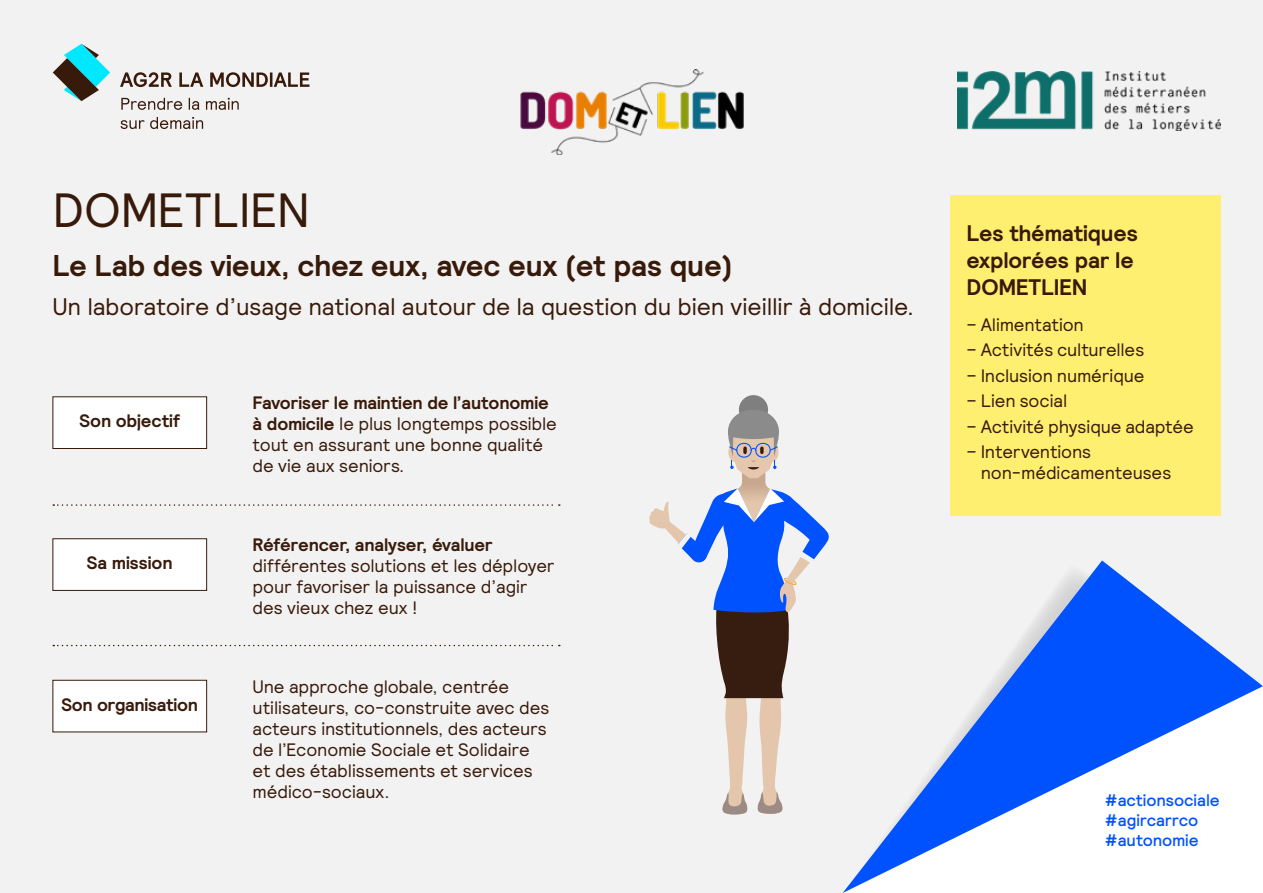
<style>
.page{position:relative;width:1263px;height:893px;background:#f2f2f2}
.page>*{position:absolute;margin:0;border:0;box-sizing:border-box;transform-origin:0 0}
.t1{font:48px "Relative";letter-spacing:-.01em;color:#381a0a}
.t2{font:700 30px "Relative";letter-spacing:-.005em;color:#381a0a}
.t3{font:24px "Relative";letter-spacing:-.005em;color:#381a0a}
.t4{font:700 22.5px/27px "Relative";letter-spacing:-.01em;color:#381a0a}
.t5{font:18px/21px "Relative";letter-spacing:-.005em;color:#381a0a}
.t6{font:700 18px "Relative";letter-spacing:-.01em;color:#381a0a}
.t7{font:500 16.65px/20px "Relative";letter-spacing:-.005em;color:#0052ff}
.s1{font-weight:700}
</style>
<div class="page">
<svg style="left:53px;top:44px;width:57px;height:57px"></svg>
<svg style="left:179px;top:72px;width:24px;height:15px"></svg>
<svg style="left:210px;top:72px;width:99px;height:15px"></svg>
<svg style="left:120px;top:72px;width:52px;height:15px"></svg>
<svg style="left:189px;top:98px;width:10px;height:12px"></svg>
<svg style="left:206px;top:98px;width:33px;height:12px"></svg>
<svg style="left:121px;top:98px;width:61px;height:12px"></svg>
<svg style="left:150px;top:117px;width:53px;height:12px"></svg>
<svg style="left:121px;top:120px;width:23px;height:9px"></svg>
<img style="left:957px;top:72px;width:263px;height:59px">
<img style="left:518px;top:69px;width:227px;height:86px">
<div style="left:53px;top:539px;width:154px;height:51px;background:#fff"></div>
<div style="left:52px;top:538px;width:155px;height:53px;border:1px solid #381a0a"></div>
<div style="left:53px;top:397px;width:154px;height:51px;background:#fff"></div>
<div style="left:52px;top:396px;width:155px;height:53px;border:1px solid #381a0a"></div>
<div style="left:53px;top:680px;width:154px;height:52px;background:#fff"></div>
<div style="left:52px;top:680px;width:155px;height:52px;border:1px solid #381a0a"></div>
<div style="left:949px;top:195px;width:271px;height:320px;background:#ffef70"></div>
<svg style="left:53px;top:504px;width:507px;height:2px"></svg>
<svg style="left:53px;top:645px;width:507px;height:1px"></svg>
<div style="left:739px;top:395px;width:29px;height:29px;background:#7f7f7f;border-radius:50%"></div>
<svg style="left:649px;top:410px;width:181px;height:405px"></svg>
<svg style="left:843px;top:560px;width:420px;height:333px"></svg>
<h1 class="t1" style="left:52px;top:179px;width:259px">DOMETLIEN</h1>
<h2 class="t2" style="left:52px;top:245px;width:682px">Le Lab des vieux, chez eux, avec eux (et pas que)</h2>
<h3 class="t3" style="left:52px;top:291px;width:863px">Un laboratoire d’usage national autour de la question du bien vieillir à domicile.</h3>
<p class="t6" style="left:80px;top:409px;width:102px">Son objectif</p>
<p class="t6" style="left:87px;top:551px;width:87px">Sa mission</p>
<p class="t6" style="left:62px;top:692px;width:138px">Son organisation</p>
<p class="t5" style="left:253px;top:392px;width:306px"><span class="s1">Favoriser le maintien de l’autonomie à domicile</span> le plus longtemps possible tout en assurant une bonne qualité de vie aux seniors.</p>
<p class="t6" style="left:253px;top:533px;width:242px">Référencer, analyser, évaluer</p>
<p class="t5" style="left:253px;top:555px;width:304px">différentes solutions et les déployer pour favoriser la puissance d’agir des vieux chez eux !</p>
<p class="t5" style="left:253px;top:675px;width:298px">Une approche globale, centrée utilisateurs, co-construite avec des acteurs institutionnels, des acteurs de l’Economie Sociale et Solidaire et des établissements et services médico-sociaux.</p>
<p class="t4" style="left:966px;top:219px;width:173px">Les thématiques explorées par le<br>DOMETLIEN</p>
<p class="t5" style="left:966px;top:313px;width:119px">– Alimentation</p>
<p class="t5" style="left:966px;top:339px;width:179px">– Activités culturelles</p>
<p class="t5" style="left:966px;top:364px;width:179px">– Inclusion numérique</p>
<p class="t5" style="left:966px;top:390px;width:102px">– Lien social</p>
<p class="t5" style="left:966px;top:415px;width:229px">– Activité physique adaptée</p>
<p class="t5" style="left:981px;top:441px;width:192px;text-indent:-14px">– Interventions non-médicamenteuses</p>
<p class="t7" style="left:1105px;top:790px;width:116px">#actionsociale #agircarrco #autonomie</p>
</div>
